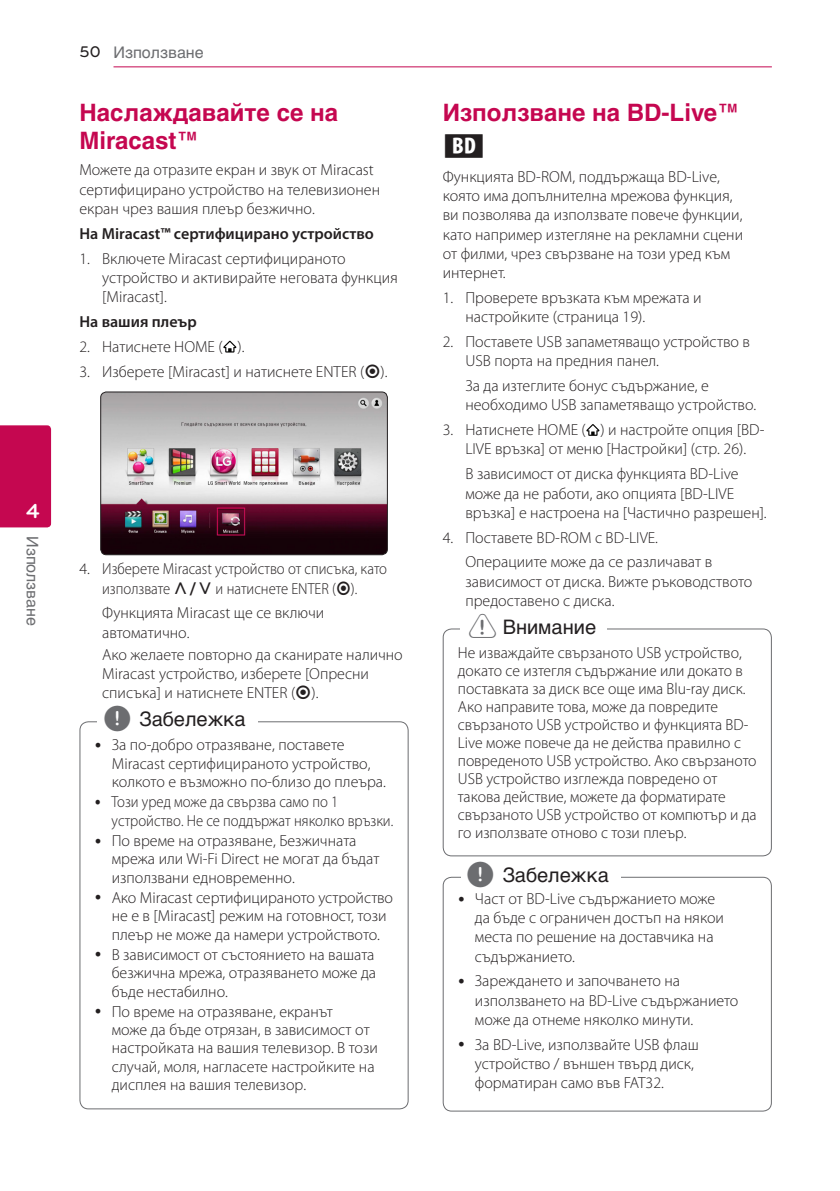
<style>
.page{position:relative;width:840px;height:1191px;background:#fff}
.page>*{position:absolute;margin:0;border:0;box-sizing:border-box;transform-origin:0 0}
.Title_2{font:700 24px/28px "Helvetica Cyr";color:#c50750}
.Content_text_Light{font:24px "UPSYS Common";color:#231f20}
.t1{font:700 21px "Bryant LG";color:#fff}
.t2{font:20px "Helvetica Cyr Upright";color:#231f20}
.Content_text_Light-2{font:300 16px/19.2px "Myriad Pro";color:#231f20}
.Content_text_Num{font:300 16px/19.2px "Myriad Pro";color:#231f20}
.Contents_Text_Sub_Nu{font:300 16px/19.2px "Myriad Pro";color:#231f20}
.Content_text_Light-3{font:300 16px/18.4px "Myriad Pro";color:#231f20;scale:.92 1}
.Content_text_Num-2{font:600 16px "Myriad Pro";color:#231f20}
.t3{font:16px "Helvetica Cyr Upright";color:#6c6d70}
.s1{font-family:"Bryant LG";font-weight:500;color:#231f20}
.s2{font-family:"UPSYS Common";font-weight:400}
.s3{font-family:"UPSYS Common";font-size:30px;color:#6c6d70}
</style>
<div class="page">
<hr style="left:113px;top:66px;width:658px;height:1px;background:#c50750">
<div style="left:0;top:425px;width:51px;height:102px;background:#c50750"></div>
<svg style="left:223px;top:341px;width:13px;height:11px"></svg>
<img style="left:101px;top:392px;width:286px;height:163px">
<div style="left:100px;top:391px;width:287px;height:164px;border:1px solid #231f20;border-radius:6px"></div>
<svg style="left:586px;top:424px;width:13px;height:12px"></svg>
<div style="left:442px;top:628px;width:329px;height:228px;border:1px solid #6c6d70;border-radius:9px"></div>
<div style="left:460px;top:623px;width:147px;height:20px;background:#fff"></div>
<div style="left:442px;top:876px;width:329px;height:235px;border:1px solid #6c6d70;border-radius:9px"></div>
<div style="left:460px;top:871px;width:160px;height:19px;background:#fff"></div>
<p class="t3" style="left:79px;top:43px;width:126px"><span class="s1">50</span> Използване</p>
<p class="Title_2" style="left:79px;top:98px;width:260px">Наслаждавайте се на<br>Miracast™</p>
<p class="Content_text_Light-2" style="left:79px;top:160px;width:302px">Можете да отразите екран и звук от Miracast сертифицирано устройство на телевизионен екран чрез вашия плеър безжично.</p>
<p class="Content_text_Num-2" style="left:79px;top:223px;width:296px">На Miracast™ сертифицирано устройство</p>
<p class="Content_text_Num" style="left:102px;top:248px;width:297px;text-indent:-23px">1. Включете Miracast сертифицираното устройство и активирайте неговата функция [Miracast].</p>
<p class="Content_text_Num-2" style="left:79px;top:311px;width:119px">На вашия плеър</p>
<p class="Content_text_Num" style="left:79px;top:337px;width:166px">2. Натиснете HOME ( ).</p>
<p class="Content_text_Num" style="left:79px;top:362px;width:309px">3. Изберете [Miracast] и натиснете ENTER (<span class="s2">b</span>).</p>
<h2 class="t1" style="left:26px;top:498px;width:15px">4</h2>
<p class="t3" style="left:41px;top:536px;width:92px;rotate:90deg">Използване</p>
<p class="Content_text_Num" style="left:79px;top:559px;width:309px;text-align:center">4. Изберете Miracast устройство от списъка, като използвате <span class="s2">W/S</span> и натиснете ENTER (<span class="s2">b</span>).</p>
<p class="Contents_Text_Sub_Nu" style="left:102px;top:603px;width:223px">Функцията Miracast ще се включи автоматично.</p>
<p class="Contents_Text_Sub_Nu" style="left:102px;top:644px;width:302px">Ако желаете повторно да сканирате налично<br>Miracast устройство, изберете [Опресни списъка] и натиснете ENTER (<span class="s2">b</span>).</p>
<p class="Content_text_Light-2" style="left:112px;top:736px;width:275px;line-height:18.4px">За по-добро отразяване, поставете<br>Miracast сертифицираното устройство, колкото е възможно по-близо до плеъра.</p>
<p class="Content_text_Light-3" style="left:112px;top:792px;width:307px">Този уред може да свързва само по 1 устройство. Не се поддържат няколко връзки.</p>
<p class="Content_text_Light-2" style="left:112px;top:831px;width:269px;line-height:18.4px">По време на отразяване, Безжичната мрежа или Wi-Fi Direct не могат да бъдат използвани едновременно.</p>
<p class="Content_text_Light-2" style="left:112px;top:888px;width:283px;line-height:18.4px">Ако Miracast сертифицираното устройство не е в [Miracast] режим на готовност, този плеър не може да намери устройството.</p>
<p class="Content_text_Light-2" style="left:112px;top:945px;width:266px;line-height:18.4px;text-align:justify">В зависимост от състоянието на вашата безжична мрежа, отразяването може да бъде нестабилно.</p>
<p class="Content_text_Light-2" style="left:112px;top:1002px;width:268px;line-height:18.4px">По време на отразяване, екранът<br>може да бъде отрязан, в зависимост от настройката на вашия телевизор. В този случай, моля, нагласете настройките на дисплея на вашия телевизор.</p>
<p class="t2" style="left:103px;top:707px;width:144px"><span class="s3">,</span> Забележка</p>
<p class="Title_2" style="left:442px;top:98px;width:300px">Използване на BD-Live™</p>
<p class="Content_text_Light" style="left:442px;top:132px;width:47px">e</p>
<p class="Content_text_Light-2" style="left:442px;top:167px;width:302px">Функцията BD-ROM, поддържаща BD-Live, която има допълнителна мрежова функция, ви позволява да използвате повече функции, като например изтегляне на рекламни сцени от филми, чрез свързване на този уред към интернет.</p>
<p class="Content_text_Num" style="left:465px;top:288px;width:237px;text-indent:-23px">1. Проверете връзката към мрежата и настройките (страница 19).</p>
<p class="Content_text_Num" style="left:465px;top:332px;width:286px;text-indent:-23px">2. Поставете USB запаметяващо устройство в<br>USB порта на предния панел.</p>
<p class="Contents_Text_Sub_Nu" style="left:465px;top:376px;width:292px">За да изтеглите бонус съдържание, е необходимо USB запаметяващо устройство.</p>
<p class="Content_text_Num" style="left:442px;top:420px;width:323px;text-align:center">3. Натиснете HOME ( ) и настройте опция [BD-<br>LIVE връзка] от меню [Настройки] (стр. 26).</p>
<p class="Contents_Text_Sub_Nu" style="left:465px;top:464px;width:303px">В зависимост от диска функцията BD-Live може да не работи, ако опцията [BD-LIVE връзка] е настроена на [Частично разрешен].</p>
<p class="Content_text_Num" style="left:442px;top:527px;width:217px">4. Поставете BD-ROM с BD-LIVE.</p>
<p class="Contents_Text_Sub_Nu" style="left:465px;top:552px;width:288px">Операциите може да се различават в зависимост от диска. Вижте ръководството предоставено с диска.</p>
<p class="Content_text_Light-2" style="left:457px;top:643px;width:300px;line-height:18px">Не изваждайте свързаното USB устройство, докато се изтегля съдържание или докато в поставката за диск все още има Blu-ray диск.<br>Ако направите това, може да повредите свързаното USB устройство и функцията BD-Live може повече да не действа правилно с повреденото USB устройство. Ако свързаното USB устройство изглежда повредено от такова действие, можете да форматирате свързаното USB устройство от компютър и да го използвате отново с този плеър.</p>
<p class="t2" style="left:466px;top:615px;width:131px"><span class="s3">&gt;</span> Внимание</p>
<p class="t2" style="left:466px;top:863px;width:144px"><span class="s3">,</span> Забележка</p>
<p class="Content_text_Light-2" style="left:474px;top:889px;width:250px">Част от BD-Live съдържанието може да бъде с ограничен достъп на някои места по решение на доставчика на съдържанието.</p>
<p class="Content_text_Light-2" style="left:474px;top:971px;width:265px">Зареждането и започването на използването на BD-Live съдържанието може да отнеме няколко минути.</p>
<p class="Content_text_Light-2" style="left:474px;top:1034px;width:225px">За BD-Live, използвайте USB флаш устройство / външен твърд диск, форматиран само във FAT32.</p>
</div>
